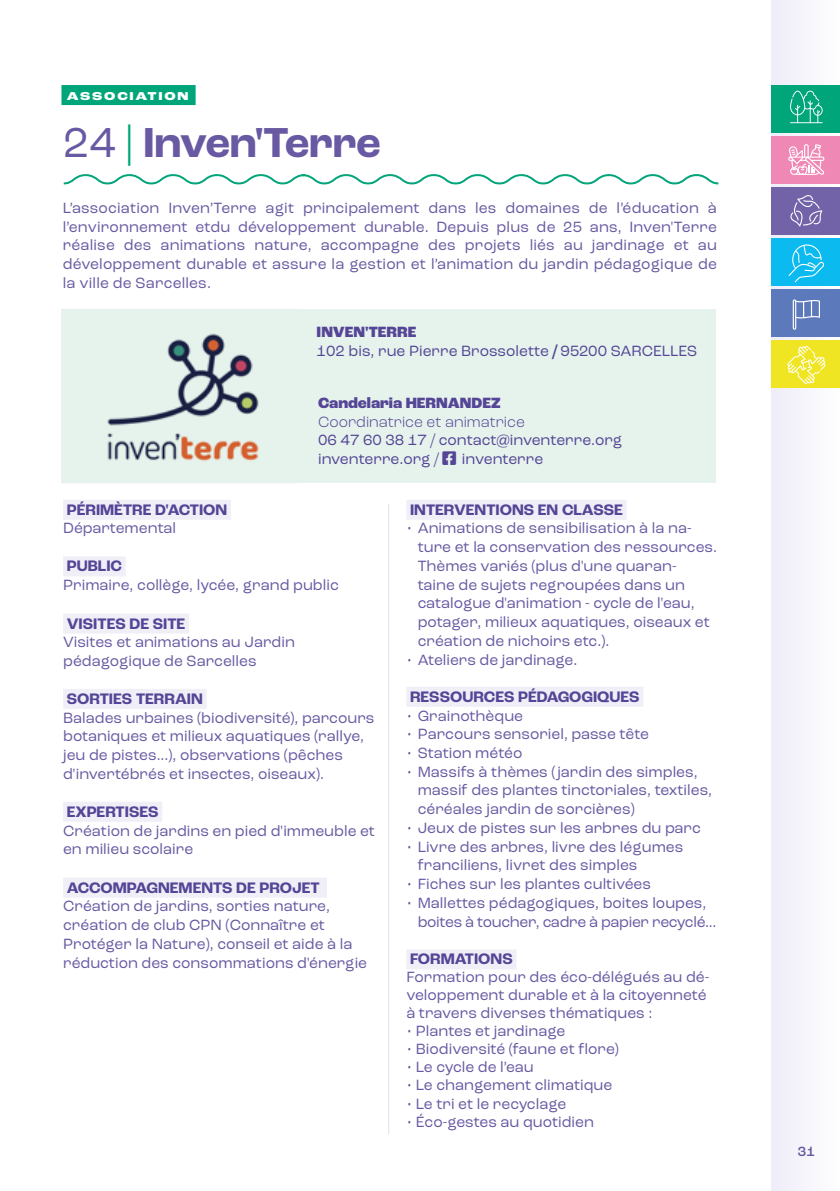
<style>
.page{position:relative;width:840px;height:1191px;background:#fff}
.page>*{position:absolute;margin:0;border:0;box-sizing:border-box;transform-origin:0 0}
.t1{font:700 44px "Roc Grotesk";letter-spacing:-.01em;color:#6859a2}
.t2{font:700 16px "Roc Grotesk";color:#554596}
.t3{font:15.6px/18.8px "Roc Grotesk";color:#6859a2}
.t4{font:15.6px/18.8px "Roc Grotesk";color:#554596}
.t5{font:15.6px/18.8px "Roc Grotesk";letter-spacing:-.02em;color:#6859a2}
.t6{font:300 15.6px "Roc Grotesk";color:#554596}
.t7{font:800 15.6px "Roc Grotesk";color:#554596}
.t8{font:500 14px "Roc Grotesk";color:#6657a1}
.t9{font:800 expanded 12px "Roc Grotesk";letter-spacing:.15em;color:#fff}
.s1{font-weight:400}
.s2{font-weight:400;color:#00a57a}
.s3{font-weight:800}
</style>
<div class="page">
<div style="left:771px;top:0;width:68px;height:1191px;background:#f6f5fb"></div>
<div style="left:771px;top:187px;width:68px;height:47px;background:#7263a9"></div>
<div style="left:771px;top:136px;width:68px;height:47px;background:#f088b6"></div>
<div style="left:771px;top:85px;width:68px;height:47px;background:#00a57a"></div>
<div style="left:771px;top:341px;width:68px;height:47px;background:#f0e522"></div>
<div style="left:771px;top:290px;width:68px;height:47px;background:#5c79bb"></div>
<div style="left:771px;top:238px;width:68px;height:48px;background:#0bbbef"></div>
<svg style="left:790px;top:91px;width:32px;height:32px"></svg>
<svg style="left:788px;top:144px;width:36px;height:31px"></svg>
<svg style="left:788px;top:244px;width:35px;height:38px"></svg>
<svg style="left:790px;top:195px;width:31px;height:31px"></svg>
<svg style="left:792px;top:299px;width:27px;height:31px"></svg>
<svg style="left:787px;top:346px;width:38px;height:38px"></svg>
<svg style="left:63px;top:174px;width:656px;height:11px"></svg>
<div style="left:62px;top:310px;width:653px;height:173px;background:#e6f3ec"></div>
<div style="left:61px;top:85px;width:134px;height:20px;background:#00a57a"></div>
<img style="left:107px;top:333px;width:152px;height:129px">
<div style="left:63px;top:500px;width:168px;height:20px;background:#f0eff8"></div>
<div style="left:63px;top:556px;width:63px;height:20px;background:#f0eff8"></div>
<div style="left:63px;top:613px;width:126px;height:20px;background:#f0eff8"></div>
<div style="left:63px;top:689px;width:143px;height:20px;background:#f0eff8"></div>
<div style="left:63px;top:801px;width:99px;height:20px;background:#f0eff8"></div>
<div style="left:63px;top:877px;width:264px;height:20px;background:#f0eff8"></div>
<div style="left:406px;top:500px;width:220px;height:20px;background:#f0eff8"></div>
<div style="left:406px;top:687px;width:237px;height:20px;background:#f0eff8"></div>
<div style="left:406px;top:949px;width:110px;height:20px;background:#f0eff8"></div>
<hr style="left:388px;top:504px;width:1px;height:630px;background:#e2def0">
<p class="t9" style="left:67px;top:89px;width:123px">ASSOCIATION</p>
<h1 class="t1" style="left:63px;top:115px;width:319px"><span class="s1">24</span> <span class="s2">|</span> Inven'Terre</h1>
<p class="t3" style="left:63px;top:198px;width:655px;text-align:justify">L’association Inven’Terre agit principalement dans les domaines de l’éducation à l’environnement etdu développement durable. Depuis plus de 25 ans, Inven'Terre réalise des animations nature, accompagne des projets liés au jardinage et au développement durable et assure la gestion et l’animation du jardin pédagogique de la ville de Sarcelles.</p>
<p class="t4" style="left:316px;top:323px;width:382px"><span class="s3">INVEN'TERRE<br></span>102 bis, rue Pierre Brossolette <span class="s3">/</span> 95200 SARCELLES</p>
<p class="t7" style="left:318px;top:393px;width:184px">Candelaria HERNANDEZ</p>
<p class="t6" style="left:318px;top:412px;width:208px">Coordinatrice et animatrice</p>
<p class="t4" style="left:318px;top:431px;width:305px">06 47 60 38 17 / contact@inventerre.org inventerre.org /</p>
<p class="t4" style="left:461px;top:449px;width:83px">inventerre</p>
<p class="t2" style="left:67px;top:499px;width:162px">PÉRIMÈTRE D'ACTION</p>
<p class="t3" style="left:63px;top:519px;width:114px">Départemental</p>
<p class="t2" style="left:67px;top:556px;width:57px">PUBLIC</p>
<p class="t3" style="left:63px;top:575px;width:277px">Primaire, collège, lycée, grand public</p>
<p class="t2" style="left:67px;top:613px;width:120px">VISITES DE SITE</p>
<p class="t3" style="left:63px;top:633px;width:233px">Visites et animations au Jardin pédagogique de Sarcelles</p>
<p class="t2" style="left:67px;top:688px;width:137px">SORTIES TERRAIN</p>
<p class="t3" style="left:63px;top:708px;width:313px">Balades urbaines (biodiversité), parcours botaniques et milieux aquatiques (rallye, jeu de pistes...), observations (pêches d'invertébrés et insectes, oiseaux).</p>
<p class="t2" style="left:67px;top:801px;width:93px">EXPERTISES</p>
<p class="t3" style="left:63px;top:821px;width:313px">Création de jardins en pied d'immeuble et en milieu scolaire</p>
<p class="t2" style="left:67px;top:877px;width:254px">ACCOMPAGNEMENTS DE PROJET</p>
<p class="t3" style="left:63px;top:897px;width:305px">Création de jardins, sorties nature, création de club CPN (Connaître et Protéger la Nature), conseil et aide à la réduction des consommations d'énergie</p>
<p class="t2" style="left:410px;top:499px;width:214px">INTERVENTIONS EN CLASSE</p>
<p class="t3" style="left:417px;top:519px;width:301px;text-indent:-11px">• Animations de sensibilisation à la na&shy;ture et la conservation des ressources.<br>Thèmes variés (plus d'une quaran&shy;taine de sujets regroupées dans un catalogue d'animation - cycle de l'eau, potager, milieux aquatiques, oiseaux et création de nichoirs etc.).</p>
<p class="t3" style="left:406px;top:650px;width:172px">• Ateliers de jardinage.</p>
<p class="t2" style="left:410px;top:686px;width:231px">RESSOURCES PÉDAGOGIQUES</p>
<p class="t3" style="left:406px;top:706px;width:118px">• Grainothèque</p>
<p class="t3" style="left:406px;top:724px;width:244px">• Parcours sensoriel, passe tête</p>
<p class="t3" style="left:406px;top:743px;width:118px">• Station météo</p>
<p class="t3" style="left:417px;top:762px;width:296px;text-indent:-11px">• Massifs à thèmes ( jardin des simples, massif des plantes tinctoriales, textiles, céréales jardin de sorcières)</p>
<p class="t3" style="left:406px;top:818px;width:296px">• Jeux de pistes sur les arbres du parc</p>
<p class="t3" style="left:417px;top:837px;width:267px;text-indent:-11px">• Livre des arbres, livre des légumes franciliens, livret des simples</p>
<p class="t3" style="left:406px;top:874px;width:246px">• Fiches sur les plantes cultivées</p>
<p class="t5" style="left:417px;top:893px;width:300px;text-indent:-11px">• Mallettes pédagogiques, boites loupes, boites à toucher, cadre à papier recyclé...</p>
<p class="t2" style="left:410px;top:949px;width:104px">FORMATIONS</p>
<p class="t3" style="left:406px;top:968px;width:304px;line-height:18px">Formation pour des éco-délégués au dé&shy;veloppement durable et à la citoyenneté à travers diverses thématiques :</p>
<p class="t3" style="left:406px;top:1022px;width:160px">• Plantes et jardinage</p>
<p class="t3" style="left:406px;top:1040px;width:214px">• Biodiversité (faune et flore)</p>
<p class="t3" style="left:406px;top:1058px;width:129px">• Le cycle de l’eau</p>
<p class="t3" style="left:406px;top:1076px;width:207px">• Le changement climatique</p>
<p class="t3" style="left:406px;top:1094px;width:161px">• Le tri et le recyclage</p>
<p class="t3" style="left:406px;top:1112px;width:189px">• Éco-gestes au quotidien</p>
<p class="t8" style="left:797px;top:1142px;width:18px">31</p>
</div>
